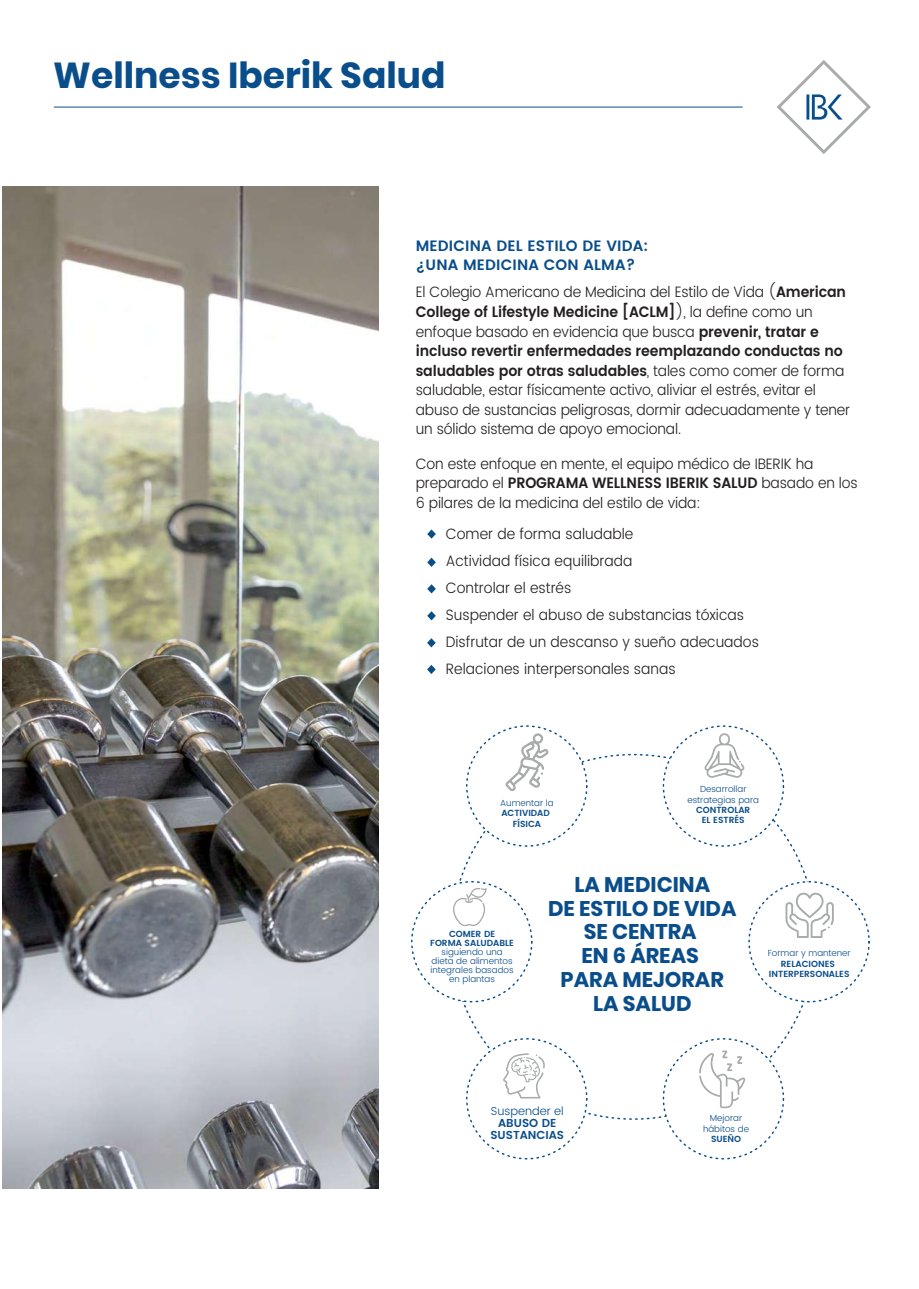
<style>
.page{position:relative;width:919px;height:1289px;background:#fff}
.page>*{position:absolute;margin:0;border:0;box-sizing:border-box;transform-origin:0 0}
.t1{font:700 36px "Poppins";color:#094d8b}
.t2{font:700 21.15px/23.7px "Poppins";color:#094d8b;text-align:center}
.t3{font:300 15px/19.5px "Poppins";letter-spacing:-.01em;color:#231f20;scale:.94 1}
.t4{font:600 15px/19.5px "Poppins";letter-spacing:.01em;color:#094d8b}
.t5{font:600 11.55px/12.1px "Poppins";color:#094d8b;text-align:center}
.t6{font:300 11.55px "Poppins";color:#094d8b}
.t7{font:300 8.85px/9px "Poppins";color:#094d8b;text-align:center}
.t8{font:600 8.85px/10.4px "Poppins";color:#094d8b;text-align:center}
.s1{font-weight:600}
</style>
<div class="page">
<svg style="left:427px;top:529px;width:9px;height:9px"></svg>
<svg style="left:427px;top:557px;width:9px;height:10px"></svg>
<svg style="left:427px;top:584px;width:9px;height:9px"></svg>
<svg style="left:427px;top:611px;width:9px;height:9px"></svg>
<svg style="left:427px;top:638px;width:8px;height:9px"></svg>
<svg style="left:427px;top:665px;width:8px;height:9px"></svg>
<svg style="left:777px;top:60px;width:93px;height:94px"></svg>
<hr style="left:806px;top:94px;width:3px;height:26px;background:#094d8b">
<hr style="left:54px;top:107px;width:688px;height:1px;background:#094d8b">
<svg style="left:505px;top:733px;width:43px;height:58px"></svg>
<svg style="left:704px;top:733px;width:41px;height:45px"></svg>
<svg style="left:699px;top:1050px;width:46px;height:58px"></svg>
<svg style="left:503px;top:1053px;width:42px;height:45px"></svg>
<svg style="left:453px;top:888px;width:33px;height:38px"></svg>
<svg style="left:785px;top:892px;width:48px;height:45px"></svg>
<img style="left:3px;top:186px;width:376px;height:1002px">
<h1 class="t1" style="left:53px;top:54px;width:394px">Wellness Iberik Salud</h1>
<p class="t4" style="left:416px;top:236px;width:234px">MEDICINA DEL ESTILO DE VIDA: ¿UNA MEDICINA CON ALMA?</p>
<p class="t3" style="left:416px;top:283px;width:463px">El Colegio Americano de Medicina del Estilo de Vida (<span class="s1">American College of Lifestyle Medicine [ACLM]</span>), la define como un enfoque basado en evidencia que busca <span class="s1">prevenir, tratar e incluso revertir enfermedades reemplazando conductas no saludables por otras saludables</span>, tales como comer de forma saludable, estar físicamente activo, aliviar el estrés, evitar el abuso de sustancias peligrosas, dormir adecuadamente y tener un sólido sistema de apoyo emocional.</p>
<p class="t3" style="left:416px;top:454px;width:471px">Con este enfoque en mente, el equipo médico de IBERIK ha preparado el <span class="s1">PROGRAMA WELLNESS IBERIK SALUD</span> basado en los<br>6 pilares de la medicina del estilo de vida:</p>
<p class="t3" style="left:446px;top:521px;width:334px;line-height:27px">Comer de forma saludable<br>Actividad física equilibrada<br>Controlar el estrés<br>Suspender el abuso de substancias tóxicas<br>Disfrutar de un descanso y sueño adecuados<br>Relaciones interpersonales sanas</p>
<p class="t7" style="left:500px;top:798px;width:55px">Aumentar la</p>
<p class="t8" style="left:501px;top:808px;width:50px">ACTIVIDAD<br>FÍSICA</p>
<p class="t7" style="left:687px;top:784px;width:73px;line-height:10.4px">Desarrollar estrategias para</p>
<p class="t8" style="left:696px;top:805px;width:56px">CONTROLAR<br>EL ESTRÉS</p>
<h2 class="t2" style="left:548px;top:872px;width:190px">LA MEDICINA<br>DE ESTILO DE VIDA<br>SE CENTRA<br>EN 6 ÁREAS<br>PARA MEJORAR<br>LA SALUD</h2>
<p class="t8" style="left:430px;top:930px;width:85px;line-height:9px">COMER DE<br>FORMA SALUDABLE</p>
<p class="t7" style="left:430px;top:947px;width:85px">siguiendo una dieta de alimentos integrales basados en plantas</p>
<p class="t7" style="left:767px;top:949px;width:84px">Formar y mantener</p>
<p class="t8" style="left:769px;top:958px;width:82px">RELACIONES<br>INTERPERSONALES</p>
<p class="t6" style="left:491px;top:1102px;width:74px">Suspender el</p>
<p class="t5" style="left:490px;top:1117px;width:75px">ABUSO DE<br>SUSTANCIAS</p>
<p class="t7" style="left:703px;top:1113px;width:47px;line-height:10.4px">Mejorar hábitos de</p>
<p class="t8" style="left:711px;top:1133px;width:32px">SUEÑO</p>
</div>
